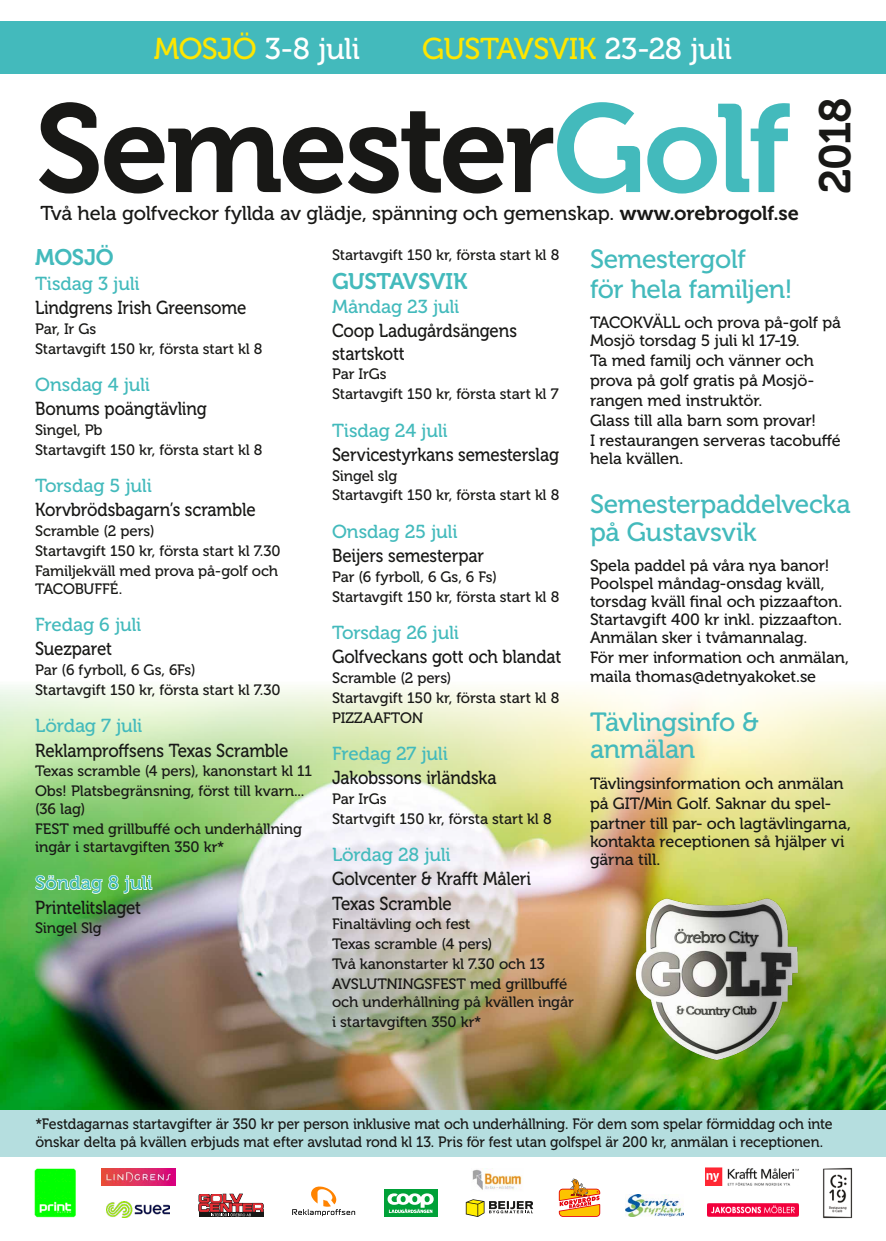
<style>
.page{position:relative;width:886px;height:1241px;background:#fff}
.page>*{position:absolute;margin:0;border:0;box-sizing:border-box;transform-origin:0 0}
.t1{font:124.38px "Museo 700";letter-spacing:-.03em;color:#181816}
.t2{font:44px "Museo 700";color:#181816}
.t3{font:30px "Museo 500";letter-spacing:-.02em;color:#ffe600}
.t4{font:30px "Museo 500";letter-spacing:-.02em;color:#fff}
.t5{font:26.25px/27.5px "Museo 500";letter-spacing:-.015em;color:#43babc}
.t6{font:22.5px "Museo 700";letter-spacing:-.015em;color:#43babc}
.t7{font:20px "Museo 500";letter-spacing:-.01em;color:#181816}
.t8{font:18.75px/22.5px "Museo 500";letter-spacing:-.01em;color:#181816;scale:.9 1}
.t9{font:18.75px "Museo 500";letter-spacing:-.01em;color:#43babc}
.t10{font:18.75px "Museo 500";letter-spacing:.01em;color:#43babc}
.t11{font:16.25px/18.1px "Museo 500";letter-spacing:-.01em;color:#181816}
.t12{font:15px/19.8px "Museo 500";letter-spacing:-.01em;color:#181816}
.t13{font:15px/18px "Museo 500";letter-spacing:-.01em;color:#181816;scale:.95 1}
.s1{color:#ffe600}
.s2{color:#fff}
.s3{color:#43babc}
.s4{font-family:"Museo 700"}
</style>
<div class="page">
<img style="left:0;top:687px;width:886px;height:422px">
<div style="left:0;top:22px;width:886px;height:52px;background:#43babc"></div>
<svg style="left:558px;top:1187px;width:43px;height:30px"></svg>
<svg style="left:559px;top:1178px;width:41px;height:38px"></svg>
<img style="left:625px;top:1194px;width:58px;height:21px">
<img style="left:707px;top:1203px;width:91px;height:12px">
<div style="left:384px;top:1188px;width:53px;height:27px;background:#00a138"></div>
<svg style="left:387px;top:1193px;width:47px;height:19px"></svg>
<img style="left:626px;top:882px;width:189px;height:195px">
<svg style="left:292px;top:1186px;width:63px;height:29px"></svg>
<svg style="left:465px;top:1202px;width:15px;height:15px"></svg>
<svg style="left:466px;top:1199px;width:67px;height:17px"></svg>
<svg style="left:34px;top:874px;width:119px;height:20px"></svg>
<img style="left:823px;top:1167px;width:29px;height:50px">
<img style="left:706px;top:1167px;width:92px;height:18px">
<svg style="left:199px;top:1193px;width:64px;height:23px"></svg>
<div style="left:0;top:1109px;width:886px;height:47px;background:#b5dedf"></div>
<img style="left:34px;top:1168px;width:42px;height:50px">
<img style="left:101px;top:1168px;width:74px;height:16px">
<img style="left:107px;top:1201px;width:63px;height:16px">
<img style="left:472px;top:1168px;width:50px;height:22px">
<h3 class="t4" style="left:154px;top:32px;width:208px"><span class="s1">MOSJÖ</span> 3-8 juli</h3>
<h3 class="t3" style="left:422px;top:32px;width:311px">GUSTAVSVIK <span class="s2">23-28 juli</span></h3>
<h1 class="t1" style="left:35px;top:80px;width:758px">Semester<span class="s3">Golf</span></h1>
<h2 class="t2" style="left:811px;top:194px;width:99px;rotate:-90deg">2018</h2>
<h3 class="t7" style="left:41px;top:202px;width:760px">Två hela golfveckor fyllda av glädje, spänning och gemenskap. <span class="s4">www.orebrogolf.se</span></h3>
<h3 class="t6" style="left:35px;top:245px;width:80px">MOSJÖ</h3>
<p class="t9" style="left:35px;top:273px;width:106px">Tisdag 3 juli</p>
<p class="t8" style="left:35px;top:296px;width:236px">Lindgrens Irish Greensome</p>
<p class="t12" style="left:35px;top:319px;width:229px">Par, Ir Gs<br>Startavgift 150 kr, första start kl 8</p>
<p class="t9" style="left:35px;top:374px;width:116px">Onsdag 4 juli</p>
<p class="t8" style="left:35px;top:398px;width:192px">Bonums poängtävling</p>
<p class="t12" style="left:35px;top:420px;width:229px">Singel, Pb<br>Startavgift 150 kr, första start kl 8</p>
<p class="t9" style="left:35px;top:475px;width:118px">Torsdag 5 juli</p>
<p class="t8" style="left:35px;top:499px;width:246px">Korvbrödsbagarn’s scramble</p>
<p class="t12" style="left:35px;top:521px;width:247px">Scramble (2 pers)<br>Startavgift 150 kr, första start kl 7.30<br>Familjekväll med prova på-golf och</p>
<p class="t12" style="left:35px;top:579px;width:89px">TACOBUFFÉ.</p>
<p class="t9" style="left:35px;top:614px;width:108px">Fredag 6 juli</p>
<p class="t8" style="left:35px;top:638px;width:87px">Suezparet</p>
<p class="t12" style="left:35px;top:660px;width:247px">Par (6 fyrboll, 6 Gs, 6Fs)<br>Startavgift 150 kr, första start kl 7.30</p>
<p class="t9" style="left:35px;top:715px;width:109px">Lördag 7 juli</p>
<p class="t8" style="left:35px;top:739px;width:283px">Reklamproffsens Texas Scramble</p>
<p class="t12" style="left:35px;top:761px;width:278px">Texas scramble (4 pers), kanonstart kl 11<br>Obs! Platsbegränsning, först till kvarn...</p>
<p class="t12" style="left:35px;top:799px;width:268px">(36 lag)<br>FEST med grillbuffé och underhållning</p>
<p class="t12" style="left:35px;top:837px;width:191px">ingår i startavgiften 350 kr*</p>
<p class="t10" style="left:35px;top:872px;width:118px">Söndag 8 juli</p>
<p class="t8" style="left:35px;top:895px;width:119px">Printelitslaget</p>
<p class="t12" style="left:35px;top:918px;width:68px">Singel Slg</p>
<p class="t12" style="left:332px;top:245px;width:229px">Startavgift 150 kr, första start kl 8</p>
<h3 class="t6" style="left:332px;top:268px;width:137px">GUSTAVSVIK</h3>
<p class="t9" style="left:332px;top:296px;width:129px">Måndag 23 juli</p>
<p class="t8" style="left:332px;top:320px;width:207px">Coop Ladugårdsängens startskott</p>
<p class="t12" style="left:332px;top:364px;width:228px">Par IrGs<br>Startavgift 150 kr, första start kl 7</p>
<p class="t9" style="left:332px;top:420px;width:117px">Tisdag 24 juli</p>
<p class="t8" style="left:332px;top:443px;width:254px">Servicestyrkans semesterslag</p>
<p class="t12" style="left:332px;top:466px;width:229px">Singel slg<br>Startavgift 150 kr, första start kl 8</p>
<p class="t9" style="left:332px;top:521px;width:127px">Onsdag 25 juli</p>
<p class="t8" style="left:332px;top:544px;width:170px">Beijers semesterpar</p>
<p class="t12" style="left:332px;top:567px;width:229px">Par (6 fyrboll, 6 Gs, 6 Fs)<br>Startavgift 150 kr, första start kl 8</p>
<p class="t9" style="left:332px;top:622px;width:128px">Torsdag 26 juli</p>
<p class="t8" style="left:332px;top:645px;width:256px">Golfveckans gott och blandat</p>
<p class="t12" style="left:332px;top:668px;width:229px">Scramble (2 pers)<br>Startavgift 150 kr, första start kl 8<br>PIZZAAFTON</p>
<p class="t9" style="left:332px;top:743px;width:117px">Fredag 27 juli</p>
<p class="t8" style="left:332px;top:766px;width:184px">Jakobssons irländska</p>
<p class="t12" style="left:332px;top:789px;width:221px">Par IrGs<br>Startvgift 150 kr, första start kl 8</p>
<p class="t9" style="left:332px;top:844px;width:120px">Lördag 28 juli</p>
<p class="t8" style="left:332px;top:866px;width:223px;line-height:24.2px">Golvcenter &amp; Krafft Måleri<br>Texas Scramble</p>
<p class="t12" style="left:332px;top:914px;width:237px">Finaltävling och fest<br>Texas scramble (4 pers)<br>Två kanonstarter kl 7.30 och 13<br>AVSLUTNINGSFEST med grillbuffé</p>
<p class="t12" style="left:332px;top:991px;width:243px">och underhållning på kvällen ingår i startavgiften 350 kr*</p>
<h3 class="t5" style="left:590px;top:245px;width:204px;line-height:29.2px">Semestergolf<br>för hela familjen!</h3>
<p class="t11" style="left:590px;top:313px;width:252px">TACOKVÄLL och prova på-golf på<br>Mosjö torsdag 5 juli kl 17-19.</p>
<p class="t11" style="left:590px;top:351px;width:252px;line-height:19.9px">Ta med familj och vänner och prova på golf gratis på Mosjö&shy;rangen med instruktör.<br>Glass till alla barn som provar!<br>I restaurangen serveras tacobuffé</p>
<p class="t11" style="left:590px;top:449px;width:95px">hela kvällen.</p>
<h3 class="t5" style="left:590px;top:490px;width:262px">Semesterpaddelvecka på Gustavsvik</h3>
<p class="t11" style="left:590px;top:556px;width:254px">Spela paddel på våra nya banor!<br>Poolspel måndag-onsdag kväll, torsdag kväll final och pizzaafton.<br>Startavgift 400 kr inkl. pizzaafton.<br>Anmälan sker i tvåmannalag.</p>
<p class="t11" style="left:590px;top:649px;width:260px">För mer information och anmälan, maila thomas@detnyakoket.se</p>
<h3 class="t5" style="left:590px;top:708px;width:170px">Tävlingsinfo &amp; anmälan</h3>
<p class="t11" style="left:590px;top:773px;width:262px;line-height:19.9px">Tävlingsinformation och anmälan på GIT/Min Golf. Saknar du spel&shy;partner till par- och lagtävlingarna,</p>
<p class="t11" style="left:590px;top:832px;width:256px">kontakta receptionen så hjälper vi gärna till.</p>
<p class="t13" style="left:35px;top:1114px;width:841px">*Festdagarnas startavgifter är 350 kr per person inklusive mat och underhållning. För dem som spelar förmiddag och inte önskar delta på kvällen erbjuds mat efter avslutad rond kl 13. Pris för fest utan golfspel är 200 kr, anmälan i receptionen.</p>
</div>
